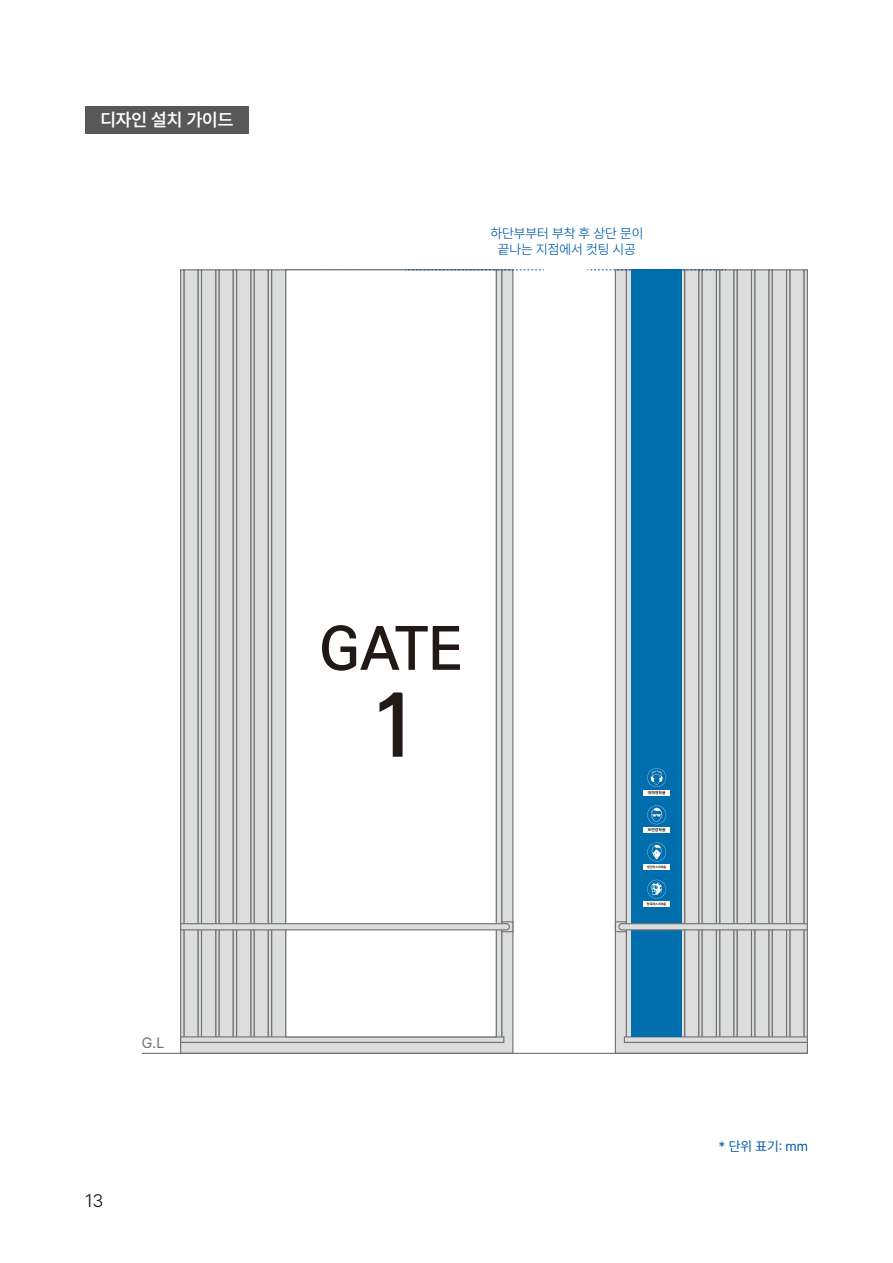
<style>
.page{position:relative;width:893px;height:1263px;background:#fff}
.page>*{position:absolute;margin:0;border:0;box-sizing:border-box;transform-origin:0 0}
.t1{font:600 18px "Pretendard";color:#fff}
.t2{font:300 18px "Pretendard";color:#221815}
.t3{font:15px "Pretendard";color:#727171}
.t4{font:300 13.5px/16.2px "Pretendard";color:#005bac;text-align:center}
.t5{font:13.5px "Pretendard";color:#005bac}
.t6{font:700 4.05px "Nanum Barun Gothic";color:#221815}
.t7{font:700 3.15px "Nanum Barun Gothic";color:#221815}
</style>
<div class="page">
<svg style="left:614px;top:269px;width:194px;height:784px;background:#cbcccc"></svg>
<div style="left:624px;top:1036px;width:184px;height:7px;background:#dcdddd;border:1px solid #727171"></div>
<div style="left:631px;top:270px;width:51px;height:767px;background:#006dad"></div>
<svg style="left:647px;top:842px;width:19px;height:19px"></svg>
<div style="left:644px;top:864px;width:26px;height:6px;background:#fff"></div>
<svg style="left:647px;top:880px;width:19px;height:18px"></svg>
<div style="left:644px;top:901px;width:26px;height:6px;background:#fff"></div>
<svg style="left:647px;top:805px;width:19px;height:19px"></svg>
<div style="left:644px;top:827px;width:26px;height:5px;background:#fff"></div>
<svg style="left:647px;top:768px;width:19px;height:19px"></svg>
<div style="left:644px;top:790px;width:26px;height:5px;background:#fff"></div>
<svg style="left:180px;top:269px;width:334px;height:784px;background:#cccdcd"></svg>
<div style="left:180px;top:1036px;width:324px;height:7px;background:#dcdddd;border:1px solid #727171"></div>
<div style="left:285px;top:269px;width:212px;height:768px;background:#fff;border:1px solid #727171"></div>
<svg style="left:322px;top:625px;width:138px;height:46px"></svg>
<svg style="left:379px;top:692px;width:24px;height:65px"></svg>
<hr style="left:142px;top:1053px;width:666px;height:1px;background:#727171">
<div style="left:85px;top:106px;width:164px;height:28px;background:#595757"></div>
<div style="left:501px;top:921px;width:12px;height:11px;background:#dcdddd;border:1px solid #727171"></div>
<svg style="left:180px;top:922px;width:330px;height:9px;background:#c3c4c4"></svg>
<div style="left:615px;top:921px;width:12px;height:11px;background:#dcdddd;border:1px solid #727171"></div>
<svg style="left:618px;top:922px;width:190px;height:9px;background:#b3b9bc"></svg>
<svg style="left:405px;top:270px;width:139px;height:1px"></svg>
<svg style="left:587px;top:270px;width:139px;height:1px"></svg>
<h1 class="t1" style="left:100px;top:106px;width:134px">디자인 설치 가이드</h1>
<p class="t3" style="left:142px;top:1032px;width:24px">G.L</p>
<h1 class="t2" style="left:85px;top:1189px;width:20px">13</h1>
<p class="t4" style="left:490px;top:224px;width:154px">하단부부터 부착 후 상단 문이 끝나는 지점에서 컷팅 시공</p>
<p class="t6" style="left:648px;top:790px;width:19px">귀마개착용</p>
<p class="t6" style="left:648px;top:827px;width:19px">보안경착용</p>
<p class="t7" style="left:647px;top:865px;width:21px">방진마스크착용</p>
<p class="t7" style="left:647px;top:902px;width:21px">방독마스크착용</p>
<p class="t5" style="left:719px;top:1137px;width:91px">* 단위 표기: mm</p>
</div>
